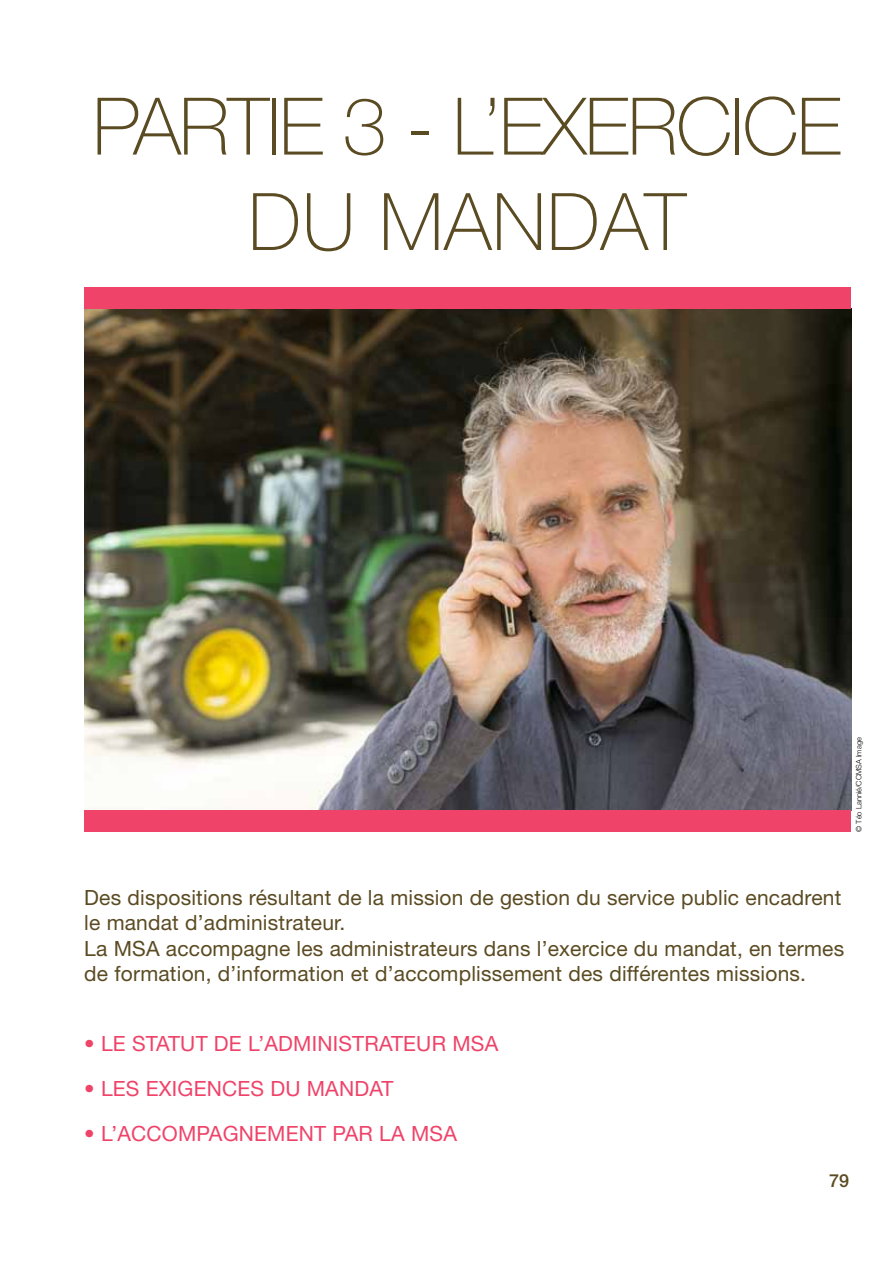
<style>
.page{position:relative;width:893px;height:1263px;background:#fff}
.page>*{position:absolute;margin:0;border:0;box-sizing:border-box;transform-origin:0 0}
.t1{font:100 79.5px/95.4px "Helvetica Neue LT Std";letter-spacing:-.02em;color:#5b4b22}
.t2{font:21px/25.2px "Helvetica Neue LT Std";letter-spacing:.01em;color:#5b4b22}
.t3{font:21px "Helvetica Neue LT Std";letter-spacing:.01em;color:#ef4369}
.t4{font:500 18px "Helvetica Neue LT Std";color:#5b4b22}
.t5{font:300 7.5px "Helvetica Neue";color:#000}
</style>
<div class="page">
<img style="left:84px;top:308px;width:767px;height:502px">
<div style="left:84px;top:810px;width:767px;height:22px;background:#ef4369"></div>
<div style="left:84px;top:287px;width:767px;height:21px;background:#ef4369"></div>
<h1 class="t1" style="left:248px;top:79px;width:470px;text-indent:-156px">PARTIE 3 - L’EXERCICE<br>DU MANDAT</h1>
<p class="t5" style="left:854px;top:832px;width:96px;rotate:-90deg">© Téo Lannié/CCMSA Image</p>
<p class="t2" style="left:84px;top:885px;width:759px">Des dispositions résultant de la mission de gestion du service public encadrent le mandat d’administrateur.<br>La MSA</p>
<p class="t2" style="left:84px;top:935px;width:761px;text-indent:82px">accompagne les administrateurs dans l’exercice du mandat, en termes de formation, d’information et d’accomplissement des différentes missions.</p>
<p class="t3" style="left:84px;top:1031px;width:62px">•LE STATUT</p>
<p class="t3" style="left:214px;top:1031px;width:65px">DE L’ADMINISTRATEUR</p>
<p class="t3" style="left:452px;top:1031px;width:47px">msa</p>
<p class="t3" style="left:84px;top:1076px;width:311px">• les exig ences du mandat</p>
<p class="t3" style="left:84px;top:1121px;width:49px">• l’ACC</p>
<p class="t3" style="left:162px;top:1121px;width:32px">OMPA</p>
<p class="t3" style="left:223px;top:1121px;width:32px">GNEMENT</p>
<p class="t3" style="left:333px;top:1121px;width:14px">PAR</p>
<p class="t3" style="left:379px;top:1121px;width:79px">LA msa</p>
<p class="t4" style="left:829px;top:1169px;width:22px">79</p>
</div>
